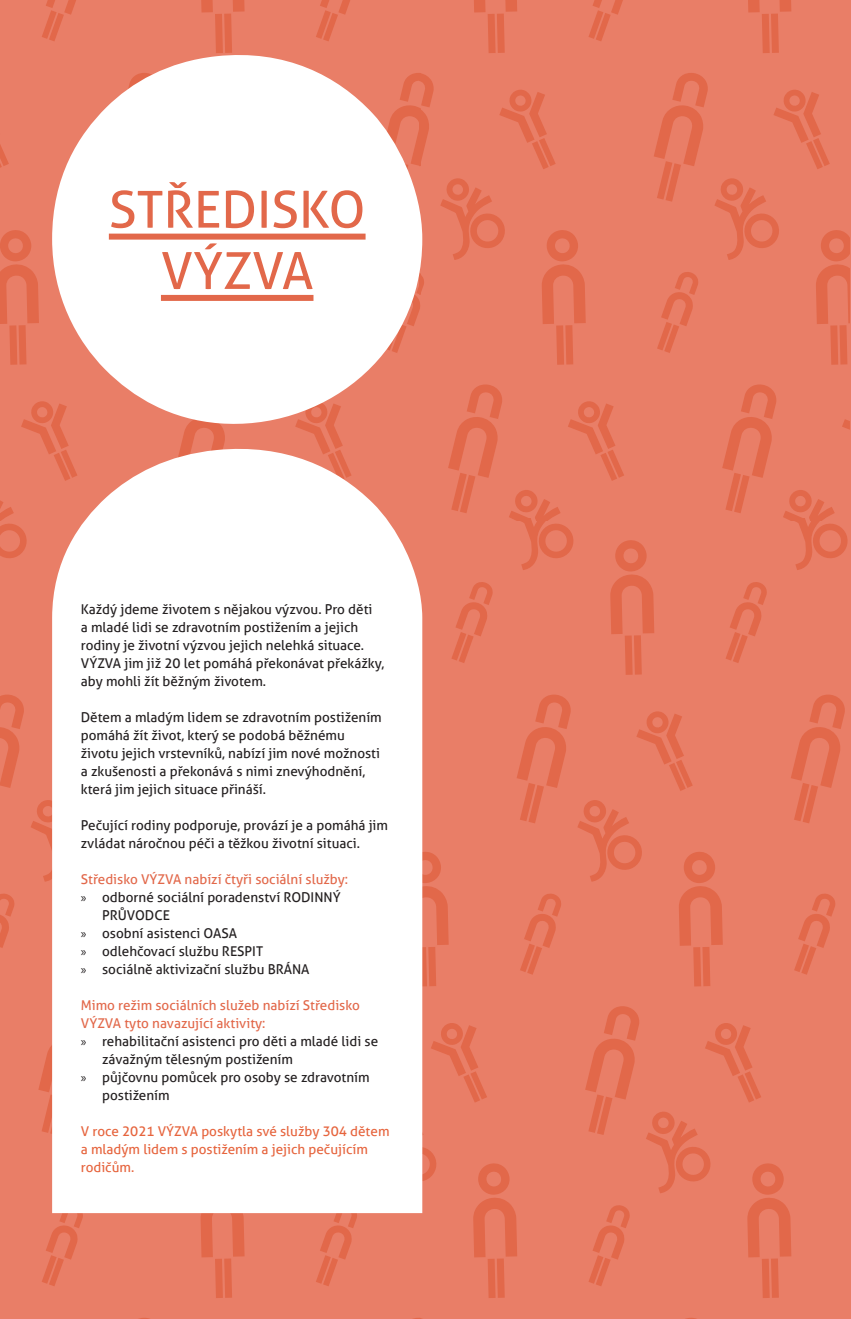
<style>
.page{position:relative;width:851px;height:1319px;background:#fff}
.page>*{position:absolute;margin:0;border:0;box-sizing:border-box;transform-origin:0 0}
.H1_velký{font:51px "Aller";color:#e2684a}
.Text_základní{font:13.5px/18px "Aller";color:#231f20}
.Text_barevný_REGULAR{font:13.5px/18px "Aller";color:#e2684a}
.Text_barevný_REGULAR-2{font:13.5px/18px "Aller";color:#e6643d}
.s1{font-family:"Myriad Pro"}
</style>
<div class="page">
<div style="left:0;top:0;width:850px;height:1318px;background:#e97e67"></div>
<svg style="left:316px;top:1212px;width:41px;height:73px"></svg>
<svg style="left:38px;top:1045px;width:14px;height:89px"></svg>
<svg style="left:200px;top:1212px;width:44px;height:85px"></svg>
<svg style="left:42px;top:1212px;width:41px;height:73px"></svg>
<svg style="left:181px;top:431px;width:44px;height:12px"></svg>
<svg style="left:307px;top:431px;width:35px;height:12px"></svg>
<svg style="left:21px;top:401px;width:46px;height:53px"></svg>
<svg style="left:0;top:230px;width:39px;height:135px"></svg>
<svg style="left:0;top:144px;width:9px;height:24px"></svg>
<svg style="left:316px;top:0;width:34px;height:41px"></svg>
<svg style="left:201px;top:0;width:43px;height:49px"></svg>
<svg style="left:42px;top:0;width:34px;height:41px"></svg>
<svg style="left:722px;top:384px;width:54px;height:129px"></svg>
<svg style="left:842px;top:419px;width:7px;height:10px"></svg>
<svg style="left:448px;top:384px;width:54px;height:129px"></svg>
<svg style="left:568px;top:401px;width:56px;height:80px"></svg>
<svg style="left:654px;top:73px;width:54px;height:129px"></svg>
<svg style="left:816px;top:230px;width:33px;height:135px"></svg>
<svg style="left:715px;top:178px;width:64px;height:82px"></svg>
<svg style="left:773px;top:90px;width:56px;height:79px"></svg>
<svg style="left:657px;top:272px;width:41px;height:81px"></svg>
<svg style="left:422px;top:74px;width:12px;height:82px"></svg>
<svg style="left:542px;top:230px;width:43px;height:135px"></svg>
<svg style="left:440px;top:178px;width:65px;height:82px"></svg>
<svg style="left:499px;top:90px;width:56px;height:79px"></svg>
<svg style="left:422px;top:277px;width:2px;height:12px"></svg>
<svg style="left:0;top:694px;width:24px;height:93px"></svg>
<svg style="left:31px;top:800px;width:21px;height:81px"></svg>
<svg style="left:0;top:894px;width:15px;height:53px"></svg>
<svg style="left:0;top:500px;width:27px;height:58px"></svg>
<svg style="left:585px;top:1006px;width:54px;height:128px"></svg>
<svg style="left:747px;top:1163px;width:44px;height:134px"></svg>
<svg style="left:646px;top:1112px;width:65px;height:81px"></svg>
<svg style="left:705px;top:1023px;width:56px;height:79px"></svg>
<svg style="left:588px;top:1205px;width:42px;height:80px"></svg>
<svg style="left:473px;top:1163px;width:44px;height:134px"></svg>
<svg style="left:422px;top:1110px;width:15px;height:83px"></svg>
<svg style="left:431px;top:1023px;width:56px;height:79px"></svg>
<svg style="left:791px;top:694px;width:54px;height:129px"></svg>
<svg style="left:794px;top:894px;width:41px;height:80px"></svg>
<svg style="left:517px;top:694px;width:54px;height:129px"></svg>
<svg style="left:679px;top:852px;width:43px;height:134px"></svg>
<svg style="left:577px;top:800px;width:65px;height:81px"></svg>
<svg style="left:636px;top:711px;width:56px;height:79px"></svg>
<svg style="left:520px;top:894px;width:41px;height:80px"></svg>
<svg style="left:422px;top:851px;width:26px;height:135px"></svg>
<svg style="left:783px;top:490px;width:65px;height:80px"></svg>
<svg style="left:726px;top:582px;width:41px;height:81px"></svg>
<svg style="left:610px;top:540px;width:44px;height:134px"></svg>
<svg style="left:509px;top:490px;width:65px;height:80px"></svg>
<svg style="left:451px;top:582px;width:42px;height:81px"></svg>
<svg style="left:748px;top:0;width:43px;height:53px"></svg>
<svg style="left:588px;top:0;width:35px;height:41px"></svg>
<svg style="left:474px;top:0;width:43px;height:53px"></svg>
<svg style="left:52px;top:49px;width:370px;height:382px;fill:#fff"></svg>
<div style="left:52px;top:443px;width:370px;height:769px;background:#fff"></div>
<div style="left:109px;top:233px;width:256px;height:6px;background:#e2684a"></div>
<div style="left:161px;top:295px;width:152px;height:6px;background:#e2684a"></div>
<p class="H1_velký" style="left:109px;top:178px;width:258px">STŘEDISKO</p>
<p class="H1_velký" style="left:161px;top:240px;width:154px">VÝZVA</p>
<p class="Text_základní" style="left:81px;top:600px;width:305px">Každý jdeme životem s nějakou výzvou. Pro děti<br>a mladé lidi se zdravotním postižením a jejich rodiny je životní výzvou jejich nelehká situace.<br>VÝZVA jim již 20 let pomáhá překonávat překážky, aby mohli žít běžným životem.</p>
<p class="Text_základní" style="left:81px;top:708px;width:302px">Dětem a mladým lidem se zdravotním postižením pomáhá žít život, který se podobá běžnému životu jejich vrstevníků, nabízí jim nové možnosti a zkušenosti a překonává s nimi znevýhodnění, která jim jejich situace přináší.</p>
<p class="Text_základní" style="left:81px;top:816px;width:308px">Pečující rodiny podporuje, provází je a pomáhá jim zvládat náročnou péči a těžkou životní situaci.</p>
<p class="Text_barevný_REGULAR" style="left:81px;top:870px;width:269px">Středisko VÝZVA nabízí čtyři sociální služby:</p>
<p class="Text_základní" style="left:102px;top:888px;width:240px;text-indent:-21px"><span class="s1">»</span> odborné sociální poradenství RODINNÝ<br>PRŮVODCE</p>
<p class="Text_základní" style="left:81px;top:924px;width:158px"><span class="s1">»</span> osobní asistenci OASA</p>
<p class="Text_základní" style="left:81px;top:942px;width:184px"><span class="s1">»</span> odlehčovací službu RESPIT</p>
<p class="Text_základní" style="left:81px;top:960px;width:230px"><span class="s1">»</span> sociálně aktivizační službu BRÁNA</p>
<p class="Text_barevný_REGULAR" style="left:81px;top:996px;width:280px">Mimo režim sociálních služeb nabízí Středisko<br>VÝZVA tyto navazující aktivity:</p>
<p class="Text_základní" style="left:102px;top:1032px;width:277px;text-indent:-21px"><span class="s1">»</span> rehabilitační asistenci pro děti a mladé lidi se závažným tělesným postižením</p>
<p class="Text_základní" style="left:102px;top:1068px;width:269px;text-indent:-21px"><span class="s1">»</span> půjčovnu pomůcek pro osoby se zdravotním postižením</p>
<p class="Text_barevný_REGULAR-2" style="left:81px;top:1122px;width:310px">V roce 2021 VÝZVA poskytla své služby 304 dětem a mladým lidem s postižením a jejich pečujícím rodičům.</p>
</div>
